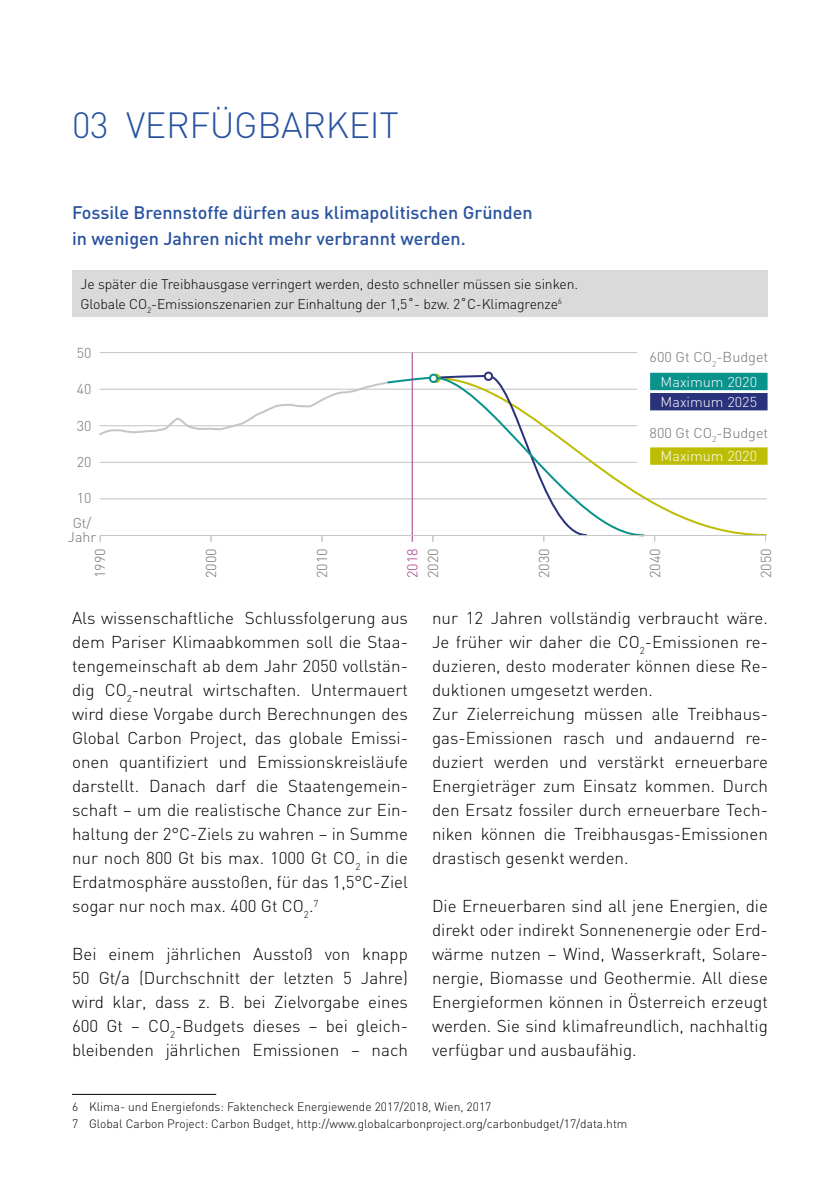
<style>
.page{position:relative;width:840px;height:1191px;background:#fff}
.page>*{position:absolute;margin:0;border:0;box-sizing:border-box;transform-origin:0 0}
.t1{font:300 36px "DIN";letter-spacing:-.01em;color:#2852a0}
.t2{font:500 18px/26px "DIN";color:#2852a0}
.t3{font:300 17px/24px "DIN";color:#000;text-align:justify}
.t4{font:300 14.2px/24.6px "DIN";color:#706f6f}
.t5{font:300 14.2px/20.2px "DIN";color:#fff}
.t6{font:300 14.2px "DIN";color:#a7368c}
.t7{font:300 14px/20px "DIN";letter-spacing:-.01em;color:#000}
.t8{font:300 12px/17px "DIN";color:#000}
</style>
<div class="page">
<hr style="left:72px;top:1094px;width:144px;height:1px;background:#000">
<hr style="left:100px;top:352px;width:536px;height:1px;background:#c6c6c6">
<hr style="left:100px;top:462px;width:536px;height:1px;background:#c6c6c6">
<hr style="left:100px;top:498px;width:666px;height:1px;background:#c6c6c6">
<svg style="left:645px;top:390px;width:122px;height:147px"></svg>
<svg style="left:99px;top:382px;width:287px;height:54px"></svg>
<svg style="left:386px;top:373px;width:259px;height:164px"></svg>
<hr style="left:411px;top:353px;width:1px;height:189px;background:#a7368c">
<div style="left:649px;top:373px;width:118px;height:17px;background:#0a928c"></div>
<div style="left:649px;top:393px;width:118px;height:17px;background:#2a327b"></div>
<div style="left:649px;top:447px;width:118px;height:18px;background:#bebd06"></div>
<div style="left:428px;top:374px;width:10px;height:9px;border:2px solid #0a928c;border-radius:50%"></div>
<div style="left:483px;top:371px;width:10px;height:10px;border:2px solid #2a327b;border-radius:50%"></div>
<svg style="left:430px;top:372px;width:158px;height:169px"></svg>
<hr style="left:100px;top:535px;width:666px;height:1px;background:#c6c6c6">
<div style="left:72px;top:270px;width:695px;height:47px;background:#dadada"></div>
<h1 class="t1" style="left:72px;top:103px;width:328px">03 VERFÜGBARKEIT</h1>
<p class="t2" style="left:72px;top:199px;width:462px">Fossile Brennstoffe dürfen aus klimapolitischen Gründen in wenigen Jahren nicht mehr verbrannt werden.</p>
<p class="t7" style="left:81px;top:273px;width:498px">Je später die Treibhausgase verringert werden, desto schneller müssen sie sinken.<br>Globale CO<sub>2</sub>-Emissionszenarien zur Einhaltung der 1,5˚- bzw. 2˚C-Klimagrenze<sup>6</sup></p>
<p class="t4" style="left:77px;top:340px;width:16px">50</p>
<p class="t4" style="left:77px;top:377px;width:16px">40</p>
<p class="t4" style="left:77px;top:413px;width:16px">30</p>
<p class="t4" style="left:77px;top:449px;width:16px">20</p>
<p class="t4" style="left:73px;top:486px;width:20px">10<br>Gt/</p>
<p class="t4" style="left:68px;top:524px;width:30px">Jahr</p>
<p class="t4" style="left:649px;top:344px;width:120px">600 Gt CO<sub>2</sub>-Budget</p>
<p class="t5" style="left:660px;top:371px;width:98px">Maximum 2020<br>Maximum 2025</p>
<p class="t4" style="left:649px;top:420px;width:120px">800 Gt CO<sub>2</sub>-Budget</p>
<p class="t5" style="left:660px;top:446px;width:98px">Maximum 2020</p>
<p class="t4" style="left:87px;top:578px;width:31px;rotate:-90deg">1990</p>
<p class="t4" style="left:198px;top:578px;width:31px;rotate:-90deg">2000</p>
<p class="t4" style="left:309px;top:578px;width:31px;rotate:-90deg">2010</p>
<p class="t6" style="left:403px;top:578px;width:31px;rotate:-90deg">2018</p>
<p class="t4" style="left:420px;top:578px;width:31px;rotate:-90deg">2020</p>
<p class="t4" style="left:531px;top:578px;width:31px;rotate:-90deg">2030</p>
<p class="t4" style="left:642px;top:578px;width:31px;rotate:-90deg">2040</p>
<p class="t4" style="left:753px;top:578px;width:31px;rotate:-90deg">2050</p>
<p class="t3" style="left:72px;top:606px;width:337px">Als wissenschaftliche Schlussfolgerung aus dem Pariser Klimaabkommen soll die Staa&shy;tengemeinschaft ab dem Jahr 2050 vollstän&shy;dig CO<sub>2</sub>-neutral wirtschaften. Untermauert wird diese Vorgabe durch Berechnungen des Global Carbon Project, das globale Emissi&shy;onen quantifiziert und Emissionskreisläufe darstellt. Danach darf die Staatengemein&shy;schaft – um die realistische Chance zur Ein&shy;haltung der 2°C-Ziels zu wahren – in Summe nur noch 800 Gt bis max. 1000 Gt CO<sub>2</sub> in die Erdatmosphäre ausstoßen, für das 1,5°C-Ziel sogar nur noch max. 400 Gt CO<sub>2</sub>.<sup>7</sup></p>
<p class="t3" style="left:72px;top:942px;width:337px">Bei einem jährlichen Ausstoß von knapp 50 Gt/a (Durchschnitt der letzten 5 Jahre) wird klar, dass z. B. bei Zielvorgabe eines 600 Gt – CO<sub>2</sub>-Budgets dieses – bei gleich&shy;bleibenden jährlichen Emissionen – nach</p>
<p class="t3" style="left:432px;top:606px;width:337px;text-align:left">nur 12 Jahren vollständig verbraucht wäre.<br>Je früher wir daher die CO<sub>2</sub>-Emissionen re&shy;duzieren, desto moderater können diese Re&shy;duktionen umgesetzt werden.<br>Zur Zielerreichung müssen alle Treibhaus&shy;gas-Emissionen rasch und andauernd re&shy;duziert werden und verstärkt erneuerbare Energieträger zum Einsatz kommen. Durch den Ersatz fossiler durch erneuerbare Tech&shy;niken können die Treibhausgas-Emissionen drastisch gesenkt werden.</p>
<p class="t3" style="left:432px;top:894px;width:337px">Die Erneuerbaren sind all jene Energien, die direkt oder indirekt Sonnenenergie oder Erd&shy;wärme nutzen – Wind, Wasserkraft, Solare&shy;nergie, Biomasse und Geothermie. All diese Energieformen können in Österreich erzeugt werden. Sie sind klimafreundlich, nachhaltig verfügbar und ausbaufähig.</p>
<p class="t8" style="left:72px;top:1098px;width:556px">6 Klima- und Energiefonds: Faktencheck Energiewende 2017/2018, Wien, 2017<br>7 Global Carbon Project: Carbon Budget, http://www.globalcarbonproject.org/carbonbudget/17/data.htm</p>
</div>
